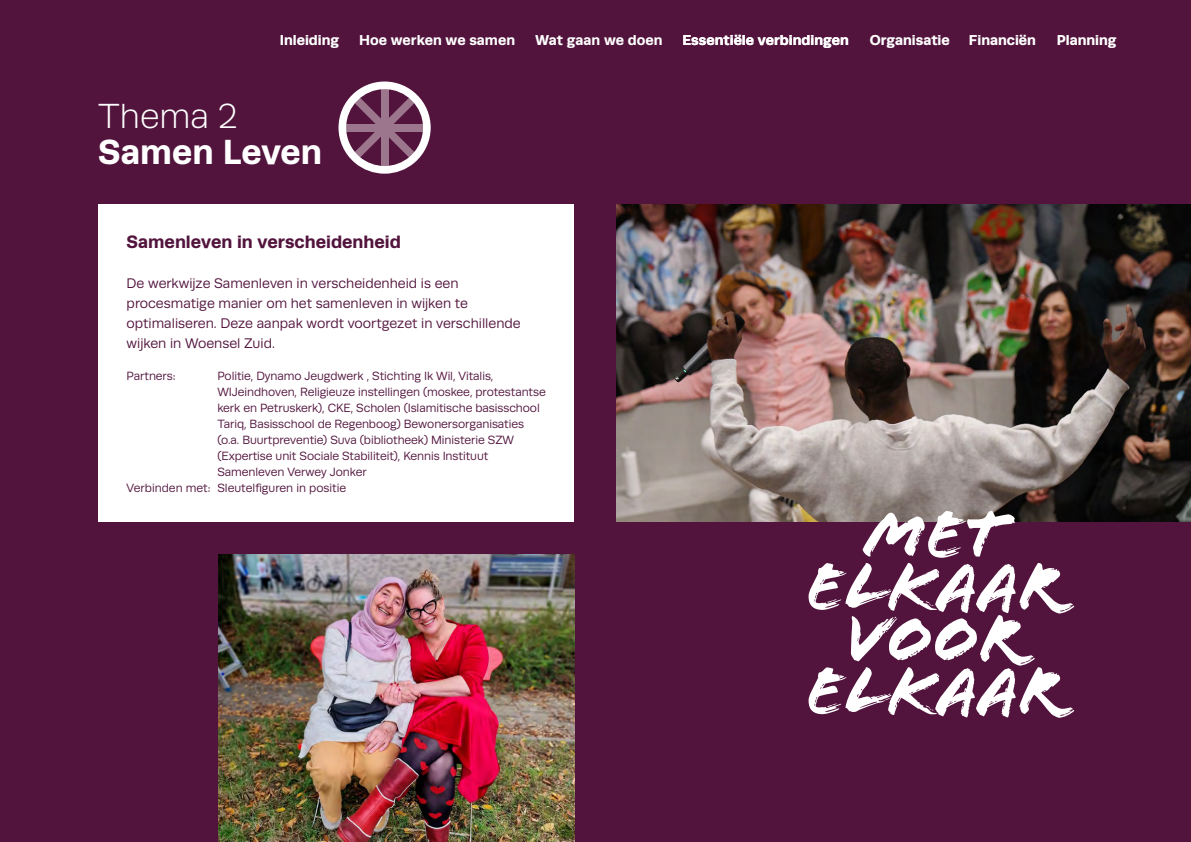
<style>
.page{position:relative;width:1191px;height:842px;background:#52143d}
.page>*{position:absolute;margin:0;border:0;box-sizing:border-box;transform-origin:0 0}
.t1{font:700 35px "Runda";color:#fff}
.t2{font:300 35px "Runda";color:#fff}
.t3{font:700 18px "Runda";color:#52143d}
.t4{font:700 14.4px "Runda";color:#fff}
.t5{font:14px/20px "Runda";color:#52143d}
.t6{font:12px "Runda";letter-spacing:-.005em;color:#52143d}
</style>
<div class="page">
<img style="left:616px;top:204px;width:575px;height:318px">
<div style="left:98px;top:204px;width:476px;height:318px;background:#fff"></div>
<img style="left:218px;top:554px;width:356px;height:288px">
<svg style="left:338px;top:82px;width:93px;height:92px"></svg>
<svg style="left:808px;top:511px;width:266px;height:207px"></svg>
<p class="t4" style="left:280px;top:31px;width:61px">Inleiding</p>
<p class="t4" style="left:869px;top:31px;width:82px">Organisatie</p>
<p class="t4" style="left:969px;top:31px;width:69px">Financiën</p>
<p class="t4" style="left:1056px;top:31px;width:61px">Planning</p>
<p class="t4" style="left:359px;top:31px;width:157px">Hoe werken we samen</p>
<p class="t4" style="left:535px;top:31px;width:129px">Wat gaan we doen</p>
<p class="t4" style="left:682px;top:31px;width:168px">Essentiële verbindingen</p>
<h1 class="t2" style="left:98px;top:97px;width:141px">Thema 2</h1>
<h1 class="t1" style="left:98px;top:131px;width:225px">Samen Leven</h1>
<h2 class="t3" style="left:127px;top:231px;width:276px">Samenleven in verscheidenheid</h2>
<p class="t5" style="left:127px;top:273px;width:395px">De werkwijze Samenleven in verscheidenheid is een procesmatige manier om het samenleven in wijken te optimaliseren. Deze aanpak wordt voortgezet in verschillende wijken in Woensel Zuid.</p>
<p class="t6" style="left:127px;top:369px;width:50px">Partners:</p>
<p class="t6" style="left:217px;top:369px;width:277px">Politie, Dynamo Jeugdwerk , Stichting Ik Wil, Vitalis,</p>
<p class="t6" style="left:217px;top:385px;width:330px">WIJeindhoven, Religieuze instellingen (moskee, protestantse</p>
<p class="t6" style="left:217px;top:401px;width:324px">kerk en Petruskerk), CKE, Scholen (Islamitische basisschool</p>
<p class="t6" style="left:217px;top:417px;width:308px">Tariq, Basisschool de Regenboog) Bewonersorganisaties</p>
<p class="t6" style="left:217px;top:433px;width:298px">(o.a. Buurtpreventie) Suva (bibliotheek) Ministerie SZW</p>
<p class="t6" style="left:217px;top:449px;width:272px">(Expertise unit Sociale Stabiliteit), Kennis Instituut</p>
<p class="t6" style="left:217px;top:465px;width:151px">Samenleven Verwey Jonker</p>
<p class="t6" style="left:127px;top:481px;width:221px">Verbinden met: Sleutelfiguren in positie</p>
</div>
